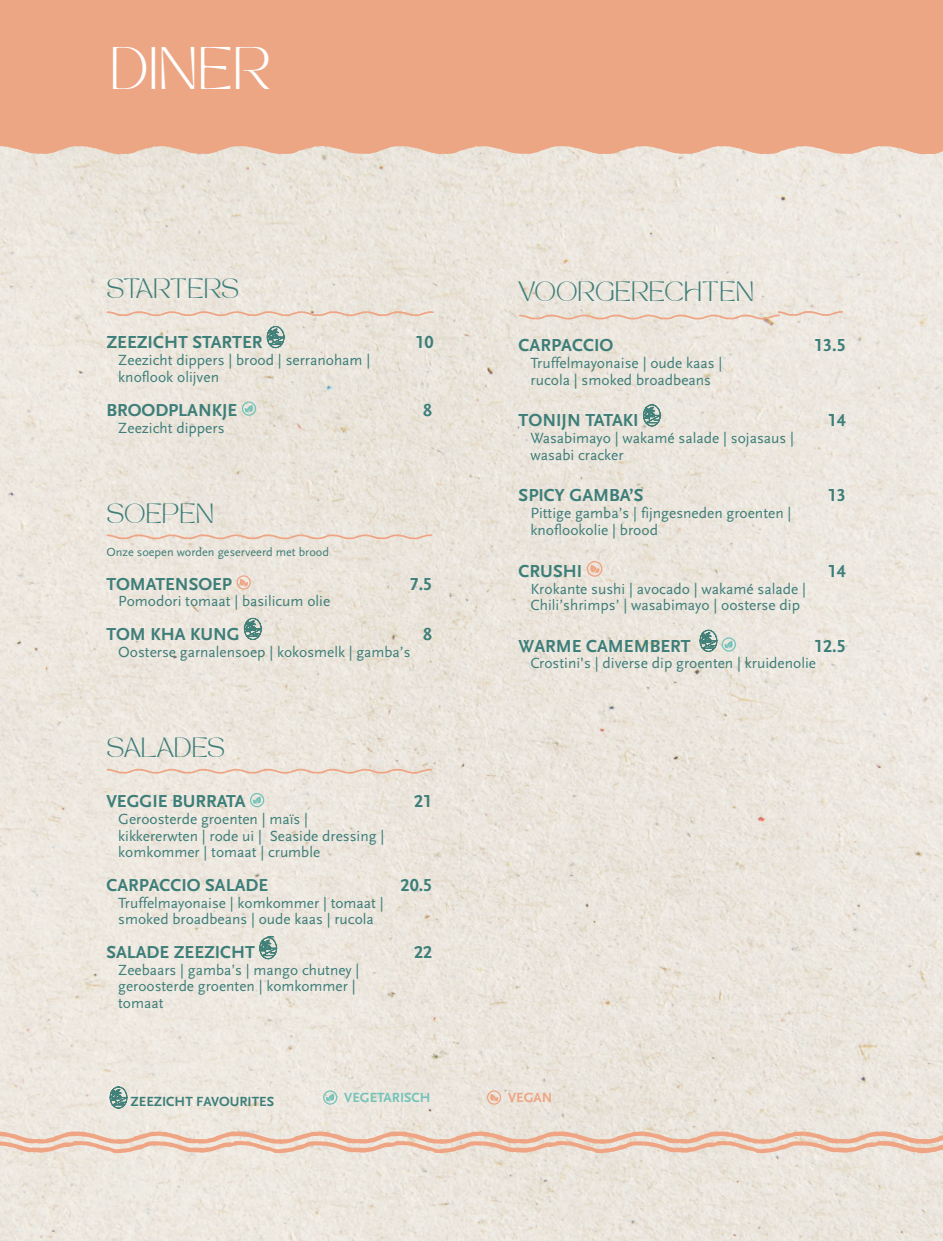
<style>
.page{position:relative;width:943px;height:1241px;background:#fff}
.page>*{position:absolute;margin:0;border:0;box-sizing:border-box;transform-origin:0 0}
.t1{font:42px "TAN MON CHERI Regular";color:#fff}
.t2{font:19.6px "TAN MON CHERI Regular";color:#3d7e79}
.t3{font:19.43px "TAN MON CHERI Regular";color:#3d7e79}
.t4{font:18.2px "Scala Sans Bold LF";color:#3d7e79}
.t5{font:18.03px "Scala Sans Bold LF";color:#3d7e79}
.t6{font:15.4px/16.8px "Scala Sans Regular LF";color:#3d7e79}
.t7{font:13.83px "Scala Sans Bold LF";color:#3d7e79}
.t8{font:13.83px "Scala Sans Bold LF";color:#74c3b9}
.t9{font:13.83px "Scala Sans Bold LF";color:#efa583}
.t10{font:12.25px "Scala Sans Regular LF";color:#3d7e79}
</style>
<div class="page">
<img style="left:0;top:154px;width:943px;height:1086px">
<div style="left:0;top:0;width:882px;height:154px;background:#eca684"></div>
<svg style="left:106px;top:311px;width:328px;height:5px"></svg>
<svg style="left:267px;top:326px;width:18px;height:22px"></svg>
<div style="left:242px;top:401px;width:14px;height:15px;border:1px solid #74c3b9;border-radius:50%"></div>
<svg style="left:245px;top:405px;width:8px;height:8px"></svg>
<svg style="left:643px;top:404px;width:18px;height:22px"></svg>
<div style="left:586px;top:561px;width:16px;height:15px;border:1px solid #efa583;border-radius:50%"></div>
<svg style="left:590px;top:564px;width:9px;height:9px"></svg>
<svg style="left:699px;top:629px;width:19px;height:22px"></svg>
<div style="left:721px;top:637px;width:15px;height:14px;border:1px solid #74c3b9;border-radius:50%"></div>
<svg style="left:724px;top:640px;width:8px;height:8px"></svg>
<svg style="left:518px;top:311px;width:324px;height:8px"></svg>
<div style="left:487px;top:1090px;width:14px;height:14px;border:1px solid #efa583;border-radius:50%"></div>
<svg style="left:490px;top:1093px;width:8px;height:8px"></svg>
<svg style="left:110px;top:1086px;width:18px;height:22px"></svg>
<div style="left:323px;top:1090px;width:14px;height:14px;border:1px solid #74c3b9;border-radius:50%"></div>
<svg style="left:326px;top:1093px;width:8px;height:8px"></svg>
<svg style="left:106px;top:534px;width:326px;height:5px"></svg>
<div style="left:236px;top:575px;width:15px;height:14px;border:1px solid #efa583;border-radius:50%"></div>
<svg style="left:240px;top:578px;width:8px;height:8px"></svg>
<svg style="left:244px;top:617px;width:18px;height:23px"></svg>
<svg style="left:106px;top:768px;width:326px;height:5px"></svg>
<div style="left:250px;top:792px;width:14px;height:15px;border:1px solid #74c3b9;border-radius:50%"></div>
<svg style="left:253px;top:796px;width:8px;height:8px"></svg>
<svg style="left:259px;top:936px;width:18px;height:23px"></svg>
<svg style="left:0;top:1131px;width:943px;height:21px"></svg>
<div style="left:882px;top:0;width:61px;height:154px;background:#eca684"></div>
<p class="t1" style="left:110px;top:38px;width:162px">DINER</p>
<p class="t2" style="left:106px;top:273px;width:134px">STARTERS</p>
<p class="t4" style="left:106px;top:332px;width:157px">ZEEZICHT STARTER</p>
<p class="t4" style="left:415px;top:332px;width:20px">10</p>
<p class="t6" style="left:118px;top:352px;width:253px">Zeezicht dippers | brood | serranoham |</p>
<p class="t6" style="left:118px;top:369px;width:102px">knoflook olijven</p>
<p class="t5" style="left:106px;top:400px;width:132px">BROODPLANKJE</p>
<p class="t5" style="left:423px;top:400px;width:11px">8</p>
<p class="t6" style="left:118px;top:419px;width:108px">Zeezicht dippers</p>
<p class="t3" style="left:106px;top:499px;width:109px">SOEPEN</p>
<p class="t10" style="left:106px;top:545px;width:224px">Onze soepen worden geserveerd met brood</p>
<p class="t5" style="left:106px;top:574px;width:127px">TOMATENSOEP</p>
<p class="t5" style="left:409px;top:574px;width:24px">7.5</p>
<p class="t6" style="left:118px;top:593px;width:213px">Pomodori tomaat | basilicum olie</p>
<p class="t5" style="left:106px;top:624px;width:135px">TOM KHA KUNG</p>
<p class="t5" style="left:423px;top:624px;width:11px">8</p>
<p class="t6" style="left:118px;top:643px;width:294px">Oosterse garnalensoep | kokosmelk | gamba’s</p>
<p class="t3" style="left:106px;top:733px;width:120px">SALADES</p>
<p class="t5" style="left:106px;top:791px;width:140px">VEGGIE BURRATA</p>
<p class="t5" style="left:414px;top:791px;width:20px">21</p>
<p class="t6" style="left:118px;top:810px;width:191px">Geroosterde groenten | maïs |</p>
<p class="t6" style="left:118px;top:827px;width:267px">kikkererwten | rode ui | Seaside dressing |</p>
<p class="t6" style="left:118px;top:844px;width:203px">komkommer | tomaat | crumble</p>
<p class="t5" style="left:106px;top:875px;width:163px">CARPACCIO SALADE</p>
<p class="t5" style="left:400px;top:875px;width:33px">20.5</p>
<p class="t6" style="left:118px;top:894px;width:267px">Truffelmayonaise | komkommer | tomaat |</p>
<p class="t6" style="left:118px;top:911px;width:257px">smoked broadbeans | oude kaas | rucola</p>
<p class="t5" style="left:106px;top:942px;width:150px">SALADE ZEEZICHT</p>
<p class="t5" style="left:414px;top:942px;width:20px">22</p>
<p class="t6" style="left:118px;top:961px;width:243px">Zeebaars | gamba’s | mango chutney |</p>
<p class="t6" style="left:118px;top:977px;width:239px">geroosterde groenten | komkommer |</p>
<p class="t6" style="left:118px;top:994px;width:47px">tomaat</p>
<p class="t2" style="left:518px;top:277px;width:237px">VOORGERECHTEN</p>
<p class="t4" style="left:518px;top:335px;width:96px">CARPACCIO</p>
<p class="t4" style="left:814px;top:335px;width:33px">13.5</p>
<p class="t6" style="left:530px;top:355px;width:193px">Truffelmayonaise | oude kaas |</p>
<p class="t6" style="left:530px;top:372px;width:182px">rucola | smoked broadbeans</p>
<p class="t4" style="left:518px;top:410px;width:121px">TONIJN TATAKI</p>
<p class="t4" style="left:827px;top:410px;width:20px">14</p>
<p class="t6" style="left:530px;top:430px;width:265px">Wasabimayo | wakamé salade | sojasaus |</p>
<p class="t6" style="left:530px;top:446px;width:95px">wasabi cracker</p>
<p class="t4" style="left:518px;top:485px;width:126px">SPICY GAMBA’S</p>
<p class="t4" style="left:827px;top:485px;width:20px">13</p>
<p class="t6" style="left:530px;top:504px;width:262px">Pittige gamba’s | fijngesneden groenten | knoflookolie | brood</p>
<p class="t4" style="left:518px;top:561px;width:65px">CRUSHI</p>
<p class="t4" style="left:827px;top:561px;width:20px">14</p>
<p class="t6" style="left:530px;top:580px;width:277px">Krokante sushi | avocado | wakamé salade |</p>
<p class="t6" style="left:530px;top:597px;width:271px">Chili’shrimps’ | wasabimayo | oosterse dip</p>
<p class="t4" style="left:518px;top:636px;width:173px">WARME CAMEMBERT</p>
<p class="t4" style="left:814px;top:636px;width:33px">12.5</p>
<p class="t6" style="left:530px;top:655px;width:287px">Crostini’s | diverse dip groenten | kruidenolie</p>
<p class="t8" style="left:344px;top:1089px;width:88px">VEGETARISCH</p>
<p class="t7" style="left:131px;top:1093px;width:145px">ZEEZICHT FAVOURITES</p>
<p class="t9" style="left:508px;top:1089px;width:46px">VEGAN</p>
</div>
